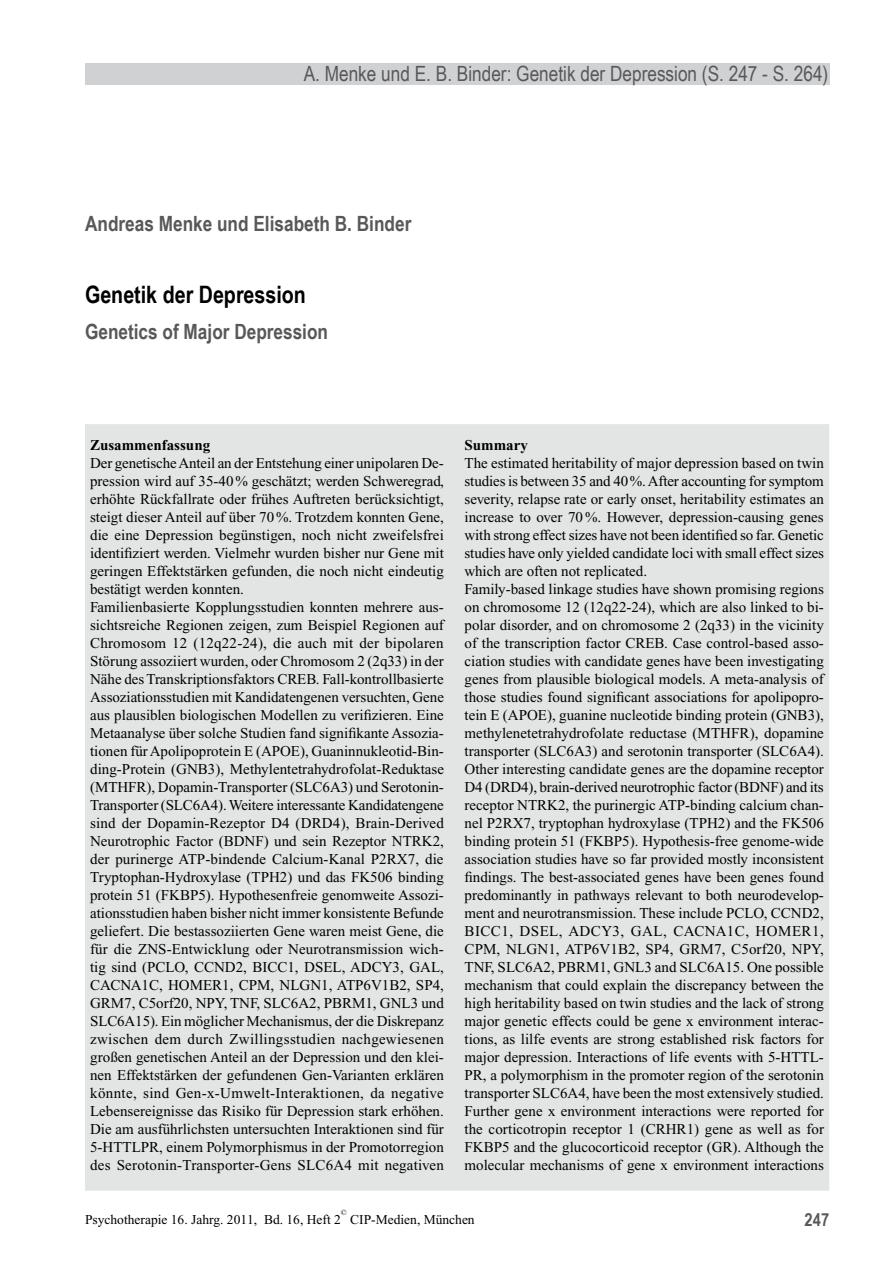
<style>
.page{position:relative;width:893px;height:1263px;background:#fff}
.page>*{position:absolute;margin:0;border:0;box-sizing:border-box;transform-origin:0 0}
.t1{font:700 24px "Arial Narrow";color:#000}
.t2{font:700 21px "Arial Narrow";color:#58585a}
.t3{font:21px "Arial Narrow";color:#58585a}
.t4{font:700 18px "Arial Narrow";color:#58585a}
.t5{font:18px "Zapf Dingbats ITC";color:#58585a}
.t6{font:15px/18px "Times New Roman";color:#000}
.t7{font:700 15px "Times New Roman";color:#000}
.t8{font:13.5px "Times New Roman";color:#000}
.t9{font:7.8px "Times New Roman";color:#000}
</style>
<div class="page">
<div style="left:85px;top:64px;width:744px;height:21px;background:#d0d1d2"></div>
<div style="left:85px;top:424px;width:744px;height:767px;background:#e3e4e4"></div>
<h2 class="t3" style="left:304px;top:61px;width:526px">A. Menke und E. B. Binder: Genetik der Depression (S. 247 - S. 264)</h2>
<h2 class="t2" style="left:85px;top:212px;width:328px">Andreas Menke und Elisabeth B. Binder</h2>
<h1 class="t1" style="left:85px;top:281px;width:222px">Genetik der Depression</h1>
<h2 class="t2" style="left:85px;top:320px;width:245px">Genetics of Major Depression</h2>
<p class="t7" style="left:90px;top:437px;width:122px">Zusammenfassung</p>
<p class="t6" style="left:90px;top:454px;width:355px">Der genetische Anteil an der Entstehung einer unipolaren De&shy;pression wird auf 35-40% geschätzt; werden Schweregrad, erhöhte Rückfallrate oder frühes Auftreten berücksichtigt, steigt dieser Anteil auf über 70%. Trotzdem konnten Gene, die eine Depression begünstigen, noch nicht zweifelsfrei identifiziert werden. Vielmehr wurden bisher nur Gene mit geringen Effektstärken gefunden, die noch nicht eindeutig bestätigt werden konnten.<br>Familienbasierte Kopplungsstudien konnten mehrere aus&shy;sichtsreiche Regionen zeigen, zum Beispiel Regionen auf Chromosom 12 (12q22-24), die auch mit der bipolaren Störung assoziiert wurden, oder Chromosom 2 (2q33) in der Nähe des Transkriptionsfaktors CREB. Fall-kontrollbasierte Assoziationsstudien mit Kandidatengenen versuchten, Gene aus plausiblen biologischen Modellen zu verifizieren. Eine Metaanalyse über solche Studien fand signifikante Assozia&shy;tionen für Apolipoprotein E (APOE), Guaninnukleotid-Bin&shy;ding-Protein (GNB3), Methylentetrahydrofolat-Reduktase (MTHFR), Dopamin-Transporter (SLC6A3) und Serotonin-Transporter (SLC6A4). Weitere interessante Kandidatengene sind der Dopamin-Rezeptor D4 (DRD4), Brain-Derived Neurotrophic Factor (BDNF) und sein Rezeptor NTRK2, der purinerge ATP-bindende Calcium-Kanal P2RX7, die Tryptophan-Hydroxylase (TPH2) und das FK506 binding protein 51 (FKBP5). Hypothesenfreie genomweite Assozi&shy;ationsstudien haben bisher nicht immer konsistente Befunde geliefert. Die bestassoziierten Gene waren meist Gene, die für die ZNS-Entwicklung oder Neurotransmission wich&shy;tig sind (PCLO, CCND2, BICC1, DSEL, ADCY3, GAL, CACNA1C, HOMER1, CPM, NLGN1, ATP6V1B2, SP4, GRM7, C5orf20, NPY, TNF, SLC6A2, PBRM1, GNL3 und SLC6A15). Ein möglicher Mechanismus, der die Diskrepanz zwischen dem durch Zwillingsstudien nachgewiesenen großen genetischen Anteil an der Depression und den klei&shy;nen Effektstärken der gefundenen Gen-Varianten erklären könnte, sind Gen-x-Umwelt-Interaktionen, da negative Lebensereignisse das Risiko für Depression stark erhöhen.<br>Die am ausführlichsten untersuchten Interaktionen sind für 5-HTTLPR, einem Polymorphismus in der Promotorregion des Serotonin-Transporter-Gens SLC6A4 mit negativen</p>
<p class="t5" style="left:338px;top:483px;width:15px">■</p>
<p class="t7" style="left:465px;top:437px;width:65px">Summary</p>
<p class="t6" style="left:465px;top:454px;width:361px">The estimated heritability of major depression based on twin studies is between 35 and 40%. After accounting for symptom severity, relapse rate or early onset, heritability estimates an increase to over 70%. However, depression-causing genes with strong effect sizes have not been identified so far. Genetic studies have only yielded candidate loci with small effect sizes which are often not replicated.<br>Family-based linkage studies have shown promising regions on chromosome 12 (12q22-24), which are also linked to bi&shy;polar disorder, and on chromosome 2 (2q33) in the vicinity of the transcription factor CREB. Case control-based asso&shy;ciation studies with candidate genes have been investigating genes from plausible biological models. A meta-analysis of those studies found significant associations for apolipopro&shy;tein E (APOE), guanine nucleotide binding protein (GNB3), methylenetetrahydrofolate reductase (MTHFR), dopamine transporter (SLC6A3) and serotonin transporter (SLC6A4).<br>Other interesting candidate genes are the dopamine receptor D4 (DRD4), brain-derived neurotrophic factor (BDNF) and its receptor NTRK2, the purinergic ATP-binding calcium chan&shy;nel P2RX7, tryptophan hydroxylase (TPH2) and the FK506 binding protein 51 (FKBP5). Hypothesis-free genome-wide association studies have so far provided mostly inconsistent findings. The best-associated genes have been genes found predominantly in pathways relevant to both neurodevelop&shy;ment and neurotransmission. These include PCLO, CCND2, BICC1, DSEL, ADCY3, GAL, CACNA1C, HOMER1, CPM, NLGN1, ATP6V1B2, SP4, GRM7, C5orf20, NPY, TNF, SLC6A2, PBRM1, GNL3 and SLC6A15. One possible mechanism that could explain the discrepancy between the high heritability based on twin studies and the lack of strong major genetic effects could be gene x environment interac&shy;tions, as lilfe events are strong established risk factors for major depression. Interactions of life events with 5-HTTL-PR, a polymorphism in the promoter region of the serotonin transporter SLC6A4, have been the most extensively studied.<br>Further gene x environment interactions were reported for the corticotropin receptor 1 (CRHR1) gene as well as for FKBP5 and the glucocorticoid receptor (GR). Although the molecular mechanisms of gene x environment interactions</p>
<p class="t9" style="left:341px;top:1208px;width:7px">©</p>
<p class="t8" style="left:85px;top:1212px;width:257px">Psychotherapie 16. Jahrg. 2011, Bd. 16, Heft 2</p>
<p class="t8" style="left:350px;top:1212px;width:126px">CIP-Medien, München</p>
<p class="t4" style="left:805px;top:1209px;width:26px">247</p>
</div>
